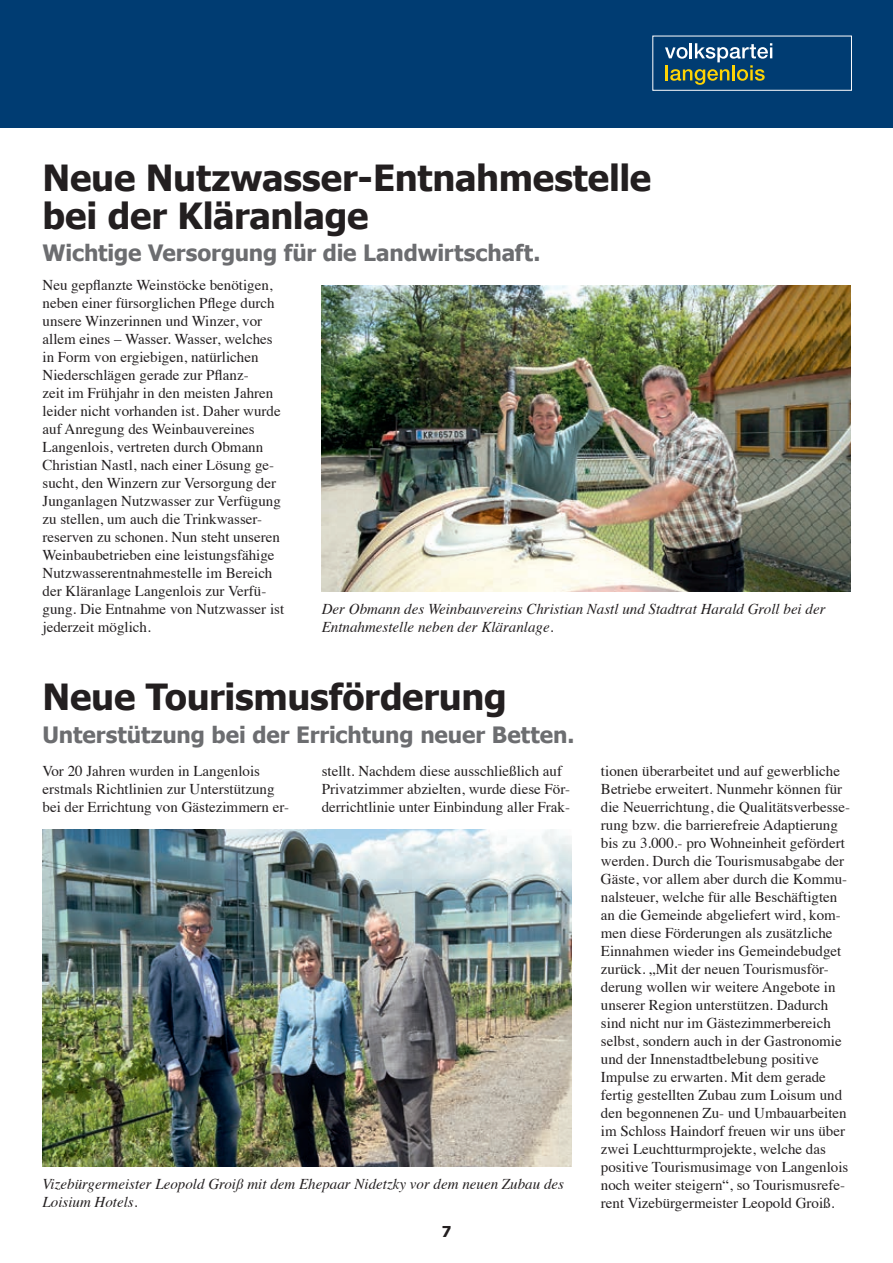
<style>
.page{position:relative;width:893px;height:1263px;background:#fff}
.page>*{position:absolute;margin:0;border:0;box-sizing:border-box;transform-origin:0 0}
.t1{font:700 36px/37.5px "Tahoma";letter-spacing:-.01em;color:#231f20}
.t2{font:700 22.5px "Tahoma";letter-spacing:-.005em;color:#6c6d70}
.t3{font:15px/18px "Times";color:#231f20}
.t4{font:italic 15px/18px "Times";color:#231f20}
.t5{font:700 15px "Tahoma";color:#231f20}
</style>
<div class="page">
<div style="left:0;top:0;width:893px;height:128px;background:#003c72"></div>
<svg style="left:665px;top:43px;width:107px;height:42px"></svg>
<div style="left:652px;top:36px;width:200px;height:55px;border:1px solid #fff"></div>
<img style="left:322px;top:286px;width:528px;height:306px">
<img style="left:43px;top:829px;width:528px;height:338px">
<h1 class="t1" style="left:43px;top:157px;width:610px">Neue Nutzwasser-Entnahmestelle bei der Kläranlage</h1>
<h2 class="t2" style="left:43px;top:237px;width:500px">Wichtige Versorgung für die Landwirtschaft.</h2>
<p class="t3" style="left:43px;top:274px;width:243px">Neu gepflanzte Weinstöcke benötigen, neben einer fürsorglichen Pflege durch unsere Winzerinnen und Winzer, vor allem eines – Wasser. Wasser, welches in Form von ergiebigen, natürlichen Niederschlägen gerade zur Pflanz-<br>zeit im Frühjahr in den meisten Jahren leider nicht vorhanden ist. Daher wurde auf Anregung des Weinbauvereines Langenlois, vertreten durch Obmann Christian Nastl, nach einer Lösung ge&shy;sucht, den Winzern zur Versorgung der Junganlagen Nutzwasser zur Verfügung zu stellen, um auch die Trinkwasser&shy;reserven zu schonen. Nun steht unseren Weinbaubetrieben eine leistungsfähige Nutzwasserentnahmestelle im Bereich der Kläranlage Langenlois zur Verfü&shy;gung. Die Entnahme von Nutzwasser ist jederzeit möglich.</p>
<p class="t4" style="left:322px;top:599px;width:505px">Der Obmann des Weinbauvereins Christian Nastl und Stadtrat Harald Groll bei der<br>Entnahmestelle neben der Kläranlage.</p>
<h1 class="t1" style="left:43px;top:676px;width:466px">Neue Tourismusförderung</h1>
<h2 class="t2" style="left:43px;top:719px;width:533px">Unterstützung bei der Errichtung neuer Betten.</h2>
<p class="t3" style="left:43px;top:760px;width:248px">Vor 20 Jahren wurden in Langenlois erstmals Richtlinien zur Unterstützung bei der Errichtung von Gästezimmern er-</p>
<p class="t3" style="left:322px;top:760px;width:250px">stellt. Nachdem diese ausschließlich auf<br>Privatzimmer abzielten, wurde diese För&shy;derrichtlinie unter Einbindung aller Frak-</p>
<p class="t3" style="left:601px;top:760px;width:251px">tionen überarbeitet und auf gewerbliche Betriebe erweitert. Nunmehr können für die Neuerrichtung, die Qualitätsverbesse&shy;rung bzw. die barrierefreie Adaptierung bis zu 3.000.- pro Wohneinheit gefördert werden. Durch die Tourismusabgabe der Gäste, vor allem aber durch die Kommu&shy;nalsteuer, welche für alle Beschäftigten an die Gemeinde abgeliefert wird, kom&shy;men diese Förderungen als zusätzliche Einnahmen wieder ins Gemeindebudget zurück. „Mit der neuen Tourismusför&shy;derung wollen wir weitere Angebote in unserer Region unterstützen. Dadurch sind nicht nur im Gästezimmerbereich selbst, sondern auch in der Gastronomie und der Innenstadtbelebung positive Impulse zu erwarten. Mit dem gerade fertig gestellten Zubau zum Loisum und den begonnenen Zu- und Umbauarbeiten im Schloss Haindorf freuen wir uns über zwei Leuchtturmprojekte, welche das positive Tourismusimage von Langenlois noch weiter steigern“, so Tourismusrefe&shy;rent Vizebürgermeister Leopold Groiß.</p>
<p class="t4" style="left:43px;top:1174px;width:523px">Vizebürgermeister Leopold Groiß mit dem Ehepaar Nidetzky vor dem neuen Zubau des<br>Loisium Hotels.</p>
<p class="t5" style="left:442px;top:1221px;width:11px">7</p>
</div>
